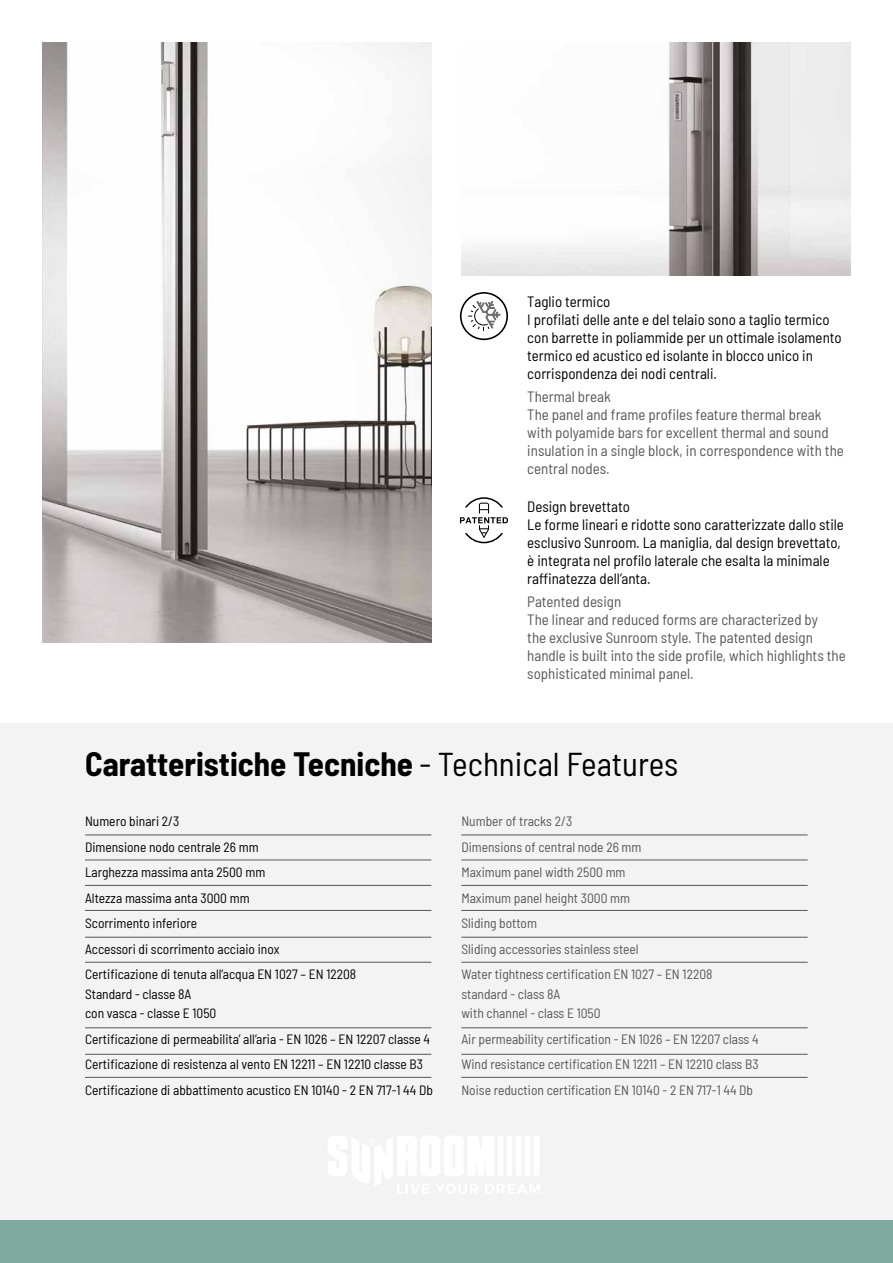
<style>
.page{position:relative;width:893px;height:1263px;background:#fff}
.page>*{position:absolute;margin:0;border:0;box-sizing:border-box;transform-origin:0 0}
.t1{font:700 semi-condensed 33px "Barlow";color:#000}
.t2{font:semi-condensed 15px/18px "Barlow";color:#000}
.t3{font:semi-condensed 15px/18px "Barlow";color:#575756}
.t4{font:semi-condensed 13.5px/25.5px "Barlow";color:#000}
.t5{font:semi-condensed 13.5px/25.5px "Barlow";color:#575756}
.s1{font-weight:400}
</style>
<div class="page">
<div style="left:0;top:723px;width:893px;height:540px;background:#f3f3f3"></div>
<div style="left:0;top:1220px;width:893px;height:43px;background:#80aa9f"></div>
<img style="left:43px;top:43px;width:388px;height:599px">
<img style="left:461px;top:43px;width:389px;height:232px">
<svg style="left:328px;top:1136px;width:211px;height:58px"></svg>
<svg style="left:460px;top:292px;width:48px;height:48px"></svg>
<svg style="left:460px;top:497px;width:48px;height:46px"></svg>
<hr style="left:85px;top:835px;width:346px;height:1px;background:#575756">
<hr style="left:461px;top:835px;width:347px;height:1px;background:#575756">
<hr style="left:85px;top:885px;width:346px;height:1px;background:#575756">
<hr style="left:461px;top:885px;width:347px;height:1px;background:#575756">
<hr style="left:85px;top:937px;width:346px;height:1px;background:#575756">
<hr style="left:461px;top:937px;width:347px;height:1px;background:#575756">
<hr style="left:85px;top:860px;width:346px;height:1px;background:#575756">
<hr style="left:461px;top:860px;width:347px;height:1px;background:#575756">
<hr style="left:85px;top:910px;width:346px;height:1px;background:#575756">
<hr style="left:461px;top:910px;width:347px;height:1px;background:#575756">
<hr style="left:85px;top:962px;width:346px;height:1px;background:#575756">
<hr style="left:85px;top:1027px;width:346px;height:1px;background:#575756">
<hr style="left:85px;top:1077px;width:346px;height:1px;background:#575756">
<hr style="left:85px;top:1054px;width:346px;height:1px;background:#575756">
<hr style="left:461px;top:962px;width:347px;height:1px;background:#575756">
<hr style="left:461px;top:1027px;width:347px;height:1px;background:#575756">
<hr style="left:461px;top:1077px;width:347px;height:1px;background:#575756">
<hr style="left:461px;top:1054px;width:347px;height:1px;background:#575756">
<p class="t2" style="left:527px;top:292px;width:316px">Taglio termico<br>I profilati delle ante e del telaio sono a taglio termico con barrette in poliammide per un ottimale isolamento termico ed acustico ed isolante in blocco unico in corrispondenza dei nodi centrali.</p>
<p class="t3" style="left:527px;top:386px;width:318px">Thermal break<br>The panel and frame profiles feature thermal break with polyamide bars for excellent thermal and sound insulation in a single block, in correspondence with the central nodes.</p>
<p class="t2" style="left:527px;top:497px;width:318px">Design brevettato<br>Le forme lineari e ridotte sono caratterizzate dallo stile esclusivo Sunroom. La maniglia, dal design brevettato, è integrata nel profilo laterale che esalta la minimale raffinatezza dell’anta.</p>
<p class="t3" style="left:527px;top:591px;width:320px">Patented design<br>The linear and reduced forms are characterized by<br>the exclusive Sunroom style. The patented design handle is built into the side profile, which highlights the sophisticated minimal panel.</p>
<h1 class="t1" style="left:85px;top:740px;width:595px">Caratteristiche Tecniche <span class="s1">- Technical Features</span></h1>
<p class="t4" style="left:85px;top:808px;width:273px">Numero binari 2/3<br>Dimensione nodo centrale 26 mm<br>Larghezza massima anta 2500 mm<br>Altezza massima anta 3000 mm<br>Scorrimento inferiore<br>Accessori di scorrimento acciaio inox<br>Certificazione di tenuta all’acqua EN 1027 – EN 12208</p>
<p class="t4" style="left:85px;top:983px;width:133px;line-height:19.5px">Standard - classe 8A<br>con vasca - classe E 1050</p>
<p class="t4" style="left:85px;top:1025px;width:349px">Certificazione di permeabilita’ all’aria - EN 1026 – EN 12207 classe 4<br>Certificazione di resistenza al vento EN 12211 – EN 12210 classe B3<br>Certificazione di abbattimento acustico EN 10140 - 2 EN 717-1 44 Db</p>
<p class="t5" style="left:461px;top:808px;width:253px">Number of tracks 2/3<br>Dimensions of central node 26 mm<br>Maximum panel width 2500 mm<br>Maximum panel height 3000 mm<br>Sliding bottom<br>Sliding accessories stainless steel<br>Water tightness certification EN 1027 – EN 12208</p>
<p class="t5" style="left:461px;top:983px;width:141px;line-height:19.5px">standard - class 8A<br>with channel - class E 1050</p>
<p class="t5" style="left:461px;top:1025px;width:299px;text-align:justify">Air permeability certification - EN 1026 – EN 12207 class 4<br>Wind resistance certification EN 12211 – EN 12210 class B3<br>Noise reduction certification EN 10140 - 2 EN 717-1 44 Db</p>
</div>
